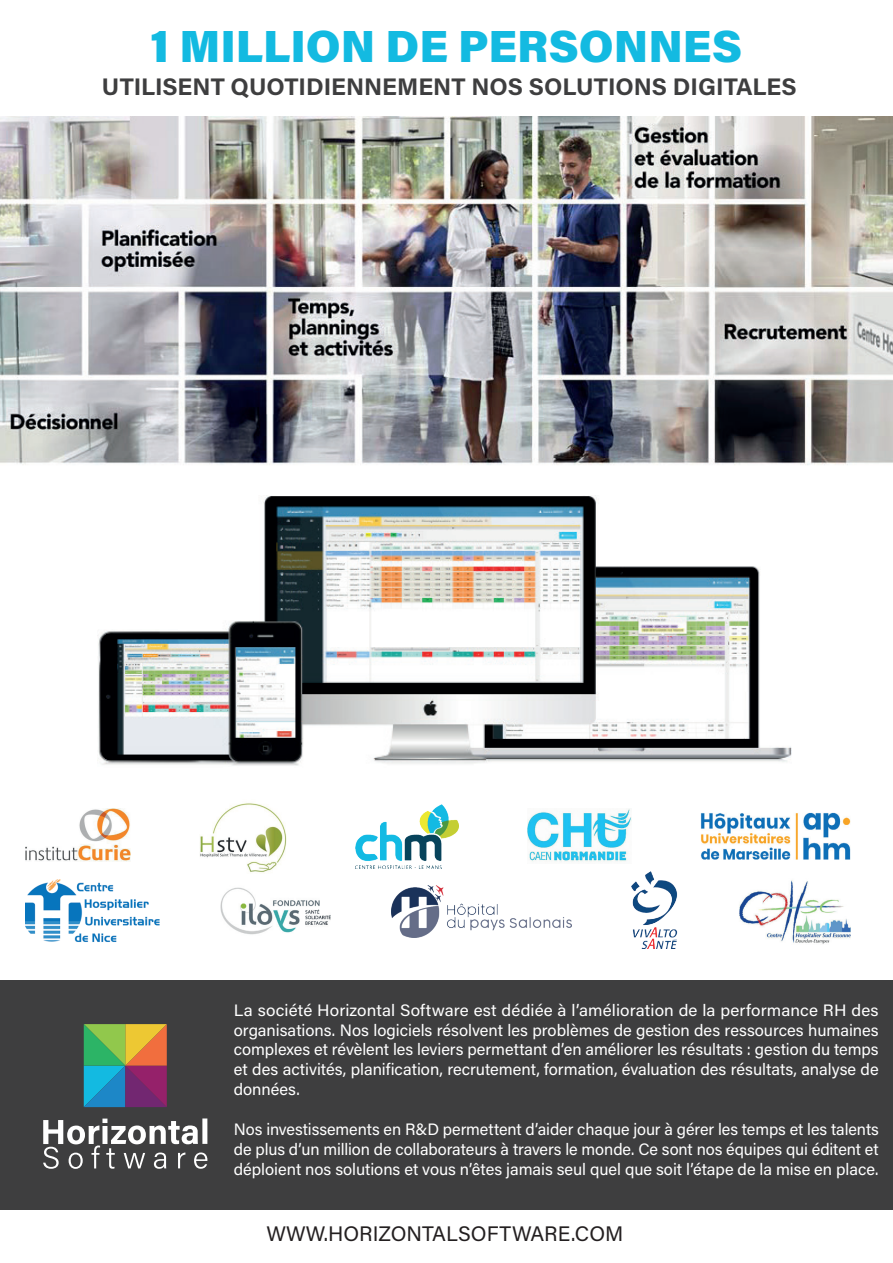
<style>
.page{position:relative;width:893px;height:1263px;background:#fff}
.page>*{position:absolute;margin:0;border:0;box-sizing:border-box;transform-origin:0 0}
.t1{font:900 45px "Acumin Pro";color:#13bae1}
.t2{font:700 24px "Acumin Pro";color:#3e3e3f}
.t3{font:21px "Acumin Pro";color:#231f20}
.t4{font:16.5px/19.8px "Acumin Pro";color:#fff;text-align:justify;scale:1.04 1}
.t5{font:16.5px/19.8px "Acumin Pro";color:#fff;text-align:justify}
</style>
<div class="page">
<img style="left:26px;top:808px;width:105px;height:54px">
<img style="left:355px;top:804px;width:104px;height:64px">
<img style="left:26px;top:879px;width:133px;height:63px">
<img style="left:632px;top:872px;width:45px;height:76px">
<img style="left:700px;top:812px;width:150px;height:48px">
<img style="left:527px;top:809px;width:104px;height:53px">
<img style="left:98px;top:495px;width:694px;height:271px">
<img style="left:200px;top:803px;width:87px;height:70px">
<img style="left:391px;top:885px;width:180px;height:52px">
<img style="left:220px;top:887px;width:111px;height:48px">
<img style="left:0;top:116px;width:893px;height:349px">
<img style="left:739px;top:880px;width:111px;height:64px">
<div style="left:0;top:980px;width:893px;height:230px;background:#3e3e3f"></div>
<svg style="left:84px;top:1024px;width:83px;height:83px"></svg>
<svg style="left:43px;top:1118px;width:164px;height:51px"></svg>
<h1 class="t1" style="left:151px;top:14px;width:593px">1 MILLION DE PERSONNES</h1>
<h2 class="t2" style="left:102px;top:70px;width:696px">UTILISENT QUOTIDIENNEMENT NOS SOLUTIONS DIGITALES</h2>
<p class="t4" style="left:234px;top:999px;width:622px">La société Horizontal Software est dédiée à l’amélioration de la performance RH des organisations. Nos logiciels résolvent les problèmes de gestion des ressources humaines complexes et révèlent les leviers permettant d’en améliorer les résultats : gestion du temps et des activités, planification, recrutement, formation, évaluation des résultats, analyse de données.</p>
<p class="t5" style="left:234px;top:1118px;width:646px">Nos investissements en R&amp;D permettent d’aider chaque jour à gérer les temps et les talents de plus d’un million de collaborateurs à travers le monde. Ce sont nos équipes qui éditent et déploient nos solutions et vous n’êtes jamais seul quel que soit l’étape de la mise en place.</p>
<p class="t3" style="left:266px;top:1219px;width:358px">WWW.HORIZONTALSOFTWARE.COM</p>
</div>
